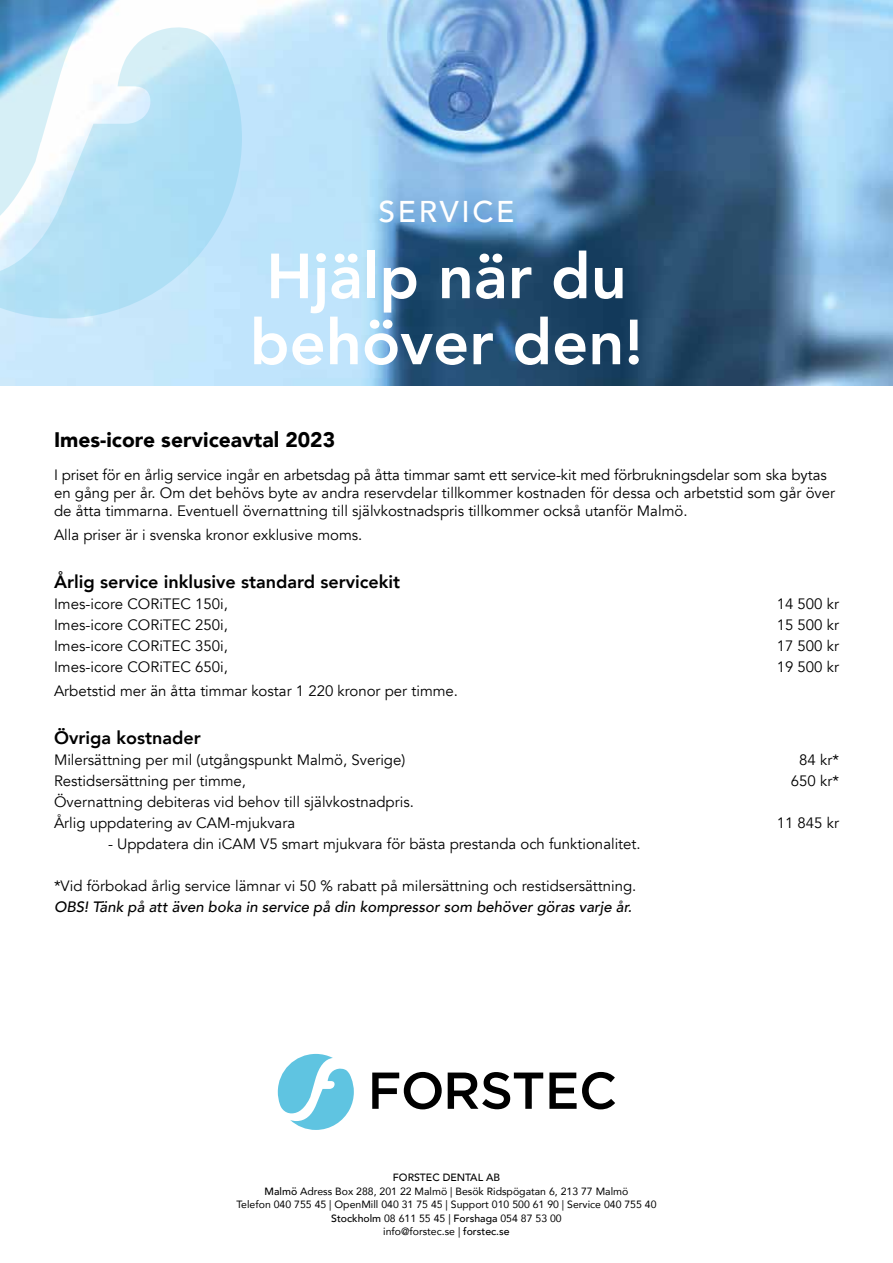
<style>
.page{position:relative;width:893px;height:1263px;background:#fff}
.page>*{position:absolute;margin:0;border:0;box-sizing:border-box;transform-origin:0 0}
.t1{font:800 63px/66px "Avenir";color:#fff}
.t2{font:500 30px "Avenir";letter-spacing:.09em;color:#fff}
.t3{font:900 21px "Avenir";color:#000}
.t4{font:800 18px "Avenir";color:#000}
.t5{font:15px/18px "Avenir";color:#000}
.t6{font:italic 500 15px "Avenir";color:#000}
.t7{font:10.5px/13.5px "Avenir";color:#000;text-align:center}
.s1{font-weight:500}
</style>
<div class="page">
<svg style="left:372px;top:1072px;width:70px;height:37px"></svg>
<svg style="left:448px;top:1072px;width:95px;height:37px"></svg>
<svg style="left:549px;top:1072px;width:66px;height:37px"></svg>
<svg style="left:278px;top:1054px;width:76px;height:76px"></svg>
<img style="left:0;top:0;width:893px;height:386px">
<svg style="left:0;top:0;width:142px;height:26px"></svg>
<svg style="left:0;top:26px;width:242px;height:292px;background:#c0e4f6"></svg>
<h2 class="t2" style="left:378px;top:185px;width:138px">SERVICE</h2>
<h1 class="t1" style="left:250px;top:243px;width:395px">Hjälp när du behöver den!</h1>
<h3 class="t3" style="left:54px;top:422px;width:283px">Imes-icore serviceavtal 2023</h3>
<p class="t5" style="left:54px;top:466px;width:783px">I priset för en årlig service ingår en arbetsdag på åtta timmar samt ett service-kit med förbrukningsdelar som ska bytas en gång per år. Om det behövs byte av andra reservdelar tillkommer kostnaden för dessa och arbetstid som går över de åtta timmarna. Eventuell övernattning till självkostnadspris tillkommer också utanför Malmö.</p>
<p class="t5" style="left:54px;top:526px;width:310px">Alla priser är i svenska kronor exklusive moms.</p>
<p class="t4" style="left:54px;top:568px;width:348px">Årlig service inklusive standard servicekit</p>
<p class="t5" style="left:54px;top:595px;width:175px">Imes-icore CORiTEC 150i,</p>
<p class="t5" style="left:777px;top:595px;width:64px">14 500 kr</p>
<p class="t5" style="left:54px;top:616px;width:175px">Imes-icore CORiTEC 250i,</p>
<p class="t5" style="left:777px;top:616px;width:64px">15 500 kr</p>
<p class="t5" style="left:54px;top:637px;width:175px">Imes-icore CORiTEC 350i,</p>
<p class="t5" style="left:777px;top:637px;width:64px">17 500 kr</p>
<p class="t5" style="left:54px;top:658px;width:175px">Imes-icore CORiTEC 650i,</p>
<p class="t5" style="left:777px;top:658px;width:64px">19 500 kr</p>
<p class="t5" style="left:54px;top:682px;width:406px">Arbetstid mer än åtta timmar kostar 1 220 kronor per timme.</p>
<p class="t4" style="left:54px;top:724px;width:148px">Övriga kostnader</p>
<p class="t5" style="left:54px;top:751px;width:353px">Milersättning per mil (utgångspunkt Malmö, Sverige)</p>
<p class="t5" style="left:799px;top:751px;width:41px">84 kr*</p>
<p class="t5" style="left:54px;top:772px;width:194px">Restidsersättning per timme,</p>
<p class="t5" style="left:791px;top:772px;width:50px">650 kr*</p>
<p class="t5" style="left:54px;top:792px;width:361px;line-height:21px">Övernattning debiteras vid behov till självkostnadpris.<br>Årlig uppdatering av CAM-mjukvara</p>
<p class="t5" style="left:777px;top:814px;width:64px">11 845 kr</p>
<p class="t5" style="left:108px;top:835px;width:534px">- Uppdatera din iCAM V5 smart mjukvara för bästa prestanda och funktionalitet.</p>
<p class="t5" style="left:54px;top:877px;width:584px">*Vid förbokad årlig service lämnar vi 50 % rabatt på milersättning och restidsersättning.</p>
<p class="t6" style="left:54px;top:898px;width:580px">OBS! Tänk på att även boka in service på din kompressor som behöver göras varje år.</p>
<p class="t7" style="left:236px;top:1170px;width:422px"><span class="s1">FORSTEC DENTAL AB<br>Malmö</span> Adress Box 288, 201 22 Malmö | Besök Ridspögatan 6, 213 77 Malmö<br>Telefon 040 755 45 | OpenMill 040 31 75 45 | Support 010 500 61 90 | Service 040 755 40<br><span class="s1">Stockholm</span> 08 611 55 45 | <span class="s1">Forshaga</span> 054 87 53 00<br>info@forstec.se | <span class="s1">forstec.se</span></p>
</div>
